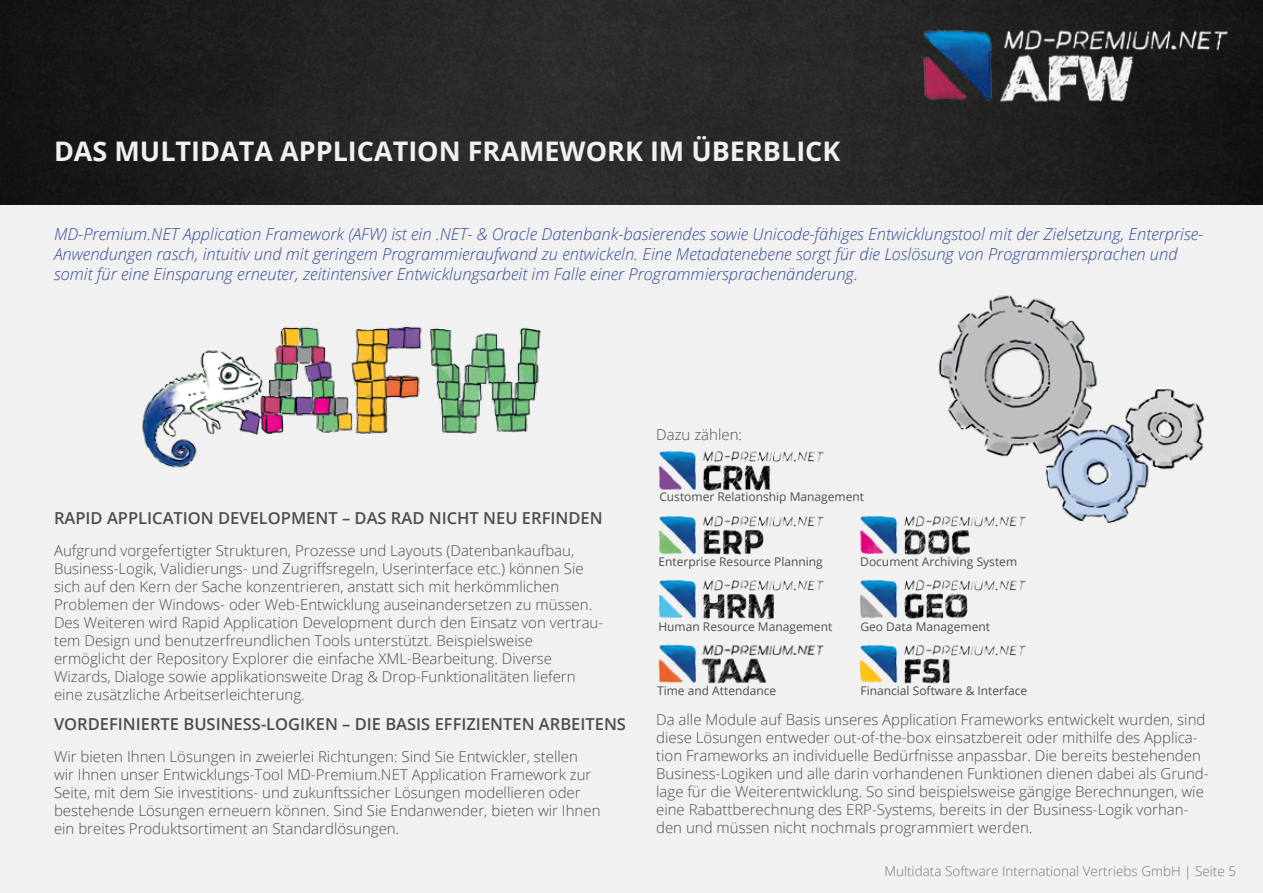
<style>
.page{position:relative;width:1263px;height:893px;background:#f1f1f2}
.page>*{position:absolute;margin:0;border:0;box-sizing:border-box;transform-origin:0 0}
.t1{font:700 27px "Open Sans";color:#f1f1f2}
.t2{font:italic 300 16.5px/19.8px "Open Sans";color:#374b93}
.t3{font:600 16.5px "Open Sans";color:#4d4d4f}
.t4{font:300 15px/18px "Open Sans";color:#4d4d4f}
.t5{font:300 15px "Open Sans";color:#77787b}
.t6{font:300 13.5px "Open Sans";color:#77787b}
.t7{font:12px "Open Sans";color:#4d4d4f}
</style>
<div class="page">
<img style="left:0;top:0;width:1263px;height:205px">
<img style="left:918px;top:26px;width:315px;height:80px">
<img style="left:938px;top:295px;width:267px;height:229px">
<img style="left:658px;top:450px;width:166px;height:41px">
<img style="left:860px;top:513px;width:168px;height:42px">
<img style="left:658px;top:515px;width:166px;height:40px">
<img style="left:859px;top:644px;width:167px;height:40px">
<img style="left:860px;top:579px;width:166px;height:40px">
<img style="left:658px;top:579px;width:166px;height:40px">
<img style="left:658px;top:644px;width:166px;height:40px">
<img style="left:142px;top:326px;width:399px;height:143px">
<h1 class="t1" style="left:54px;top:132px;width:788px">DAS MULTIDATA APPLICATION FRAMEWORK IM ÜBERBLICK</h1>
<p class="t2" style="left:54px;top:224px;width:1151px">MD-Premium.NET Application Framework (AFW) ist ein .NET- &amp; Oracle Datenbank-basierendes sowie Unicode-fähiges Entwicklungstool mit der Zielsetzung, Enterprise-<br>Anwendungen rasch, intuitiv und mit geringem Programmieraufwand zu entwickeln. Eine Metadatenebene sorgt für die Loslösung von Programmiersprachen und somit für eine Einsparung erneuter, zeitintensiver Entwicklungsarbeit im Falle einer Programmiersprachenänderung.</p>
<p class="t4" style="left:656px;top:425px;width:87px">Dazu zählen:</p>
<p class="t3" style="left:54px;top:506px;width:547px">RAPI D APPLICATION DEVELOPM ENT – DAS RAD NICHT N EU ERFIN DEN</p>
<p class="t4" style="left:54px;top:541px;width:551px">Aufgrund vorgefertigter Strukturen, Prozesse und Layouts (Datenbankaufbau, Business-Logik, Validierungs- und Zugriffsregeln, Userinterface etc.) können Sie sich auf den Kern der Sache konzentrieren, anstatt sich mit herkömmlichen Problemen der Windows- oder Web-Entwicklung auseinandersetzen zu müssen.<br>Des Weiteren wird Rapid Application Development durch den Einsatz von vertrau&shy;tem Design und benutzerfreundlichen Tools unterstützt. Beispielsweise ermöglicht der Repository Explorer die einfache XML-Bearbeitung. Diverse Wizards, Dialoge sowie applikationsweite Drag &amp; Drop-Funktionalitäten liefern eine zusätzliche Arbeitserleichterung.</p>
<p class="t3" style="left:54px;top:713px;width:561px">VORDEFINI ERTE BUSIN ESS-LOGI KEN – DI E BASIS EFFIZI ENTEN ARBEITENS</p>
<p class="t4" style="left:54px;top:747px;width:548px">Wir bieten Ihnen Lösungen in zweierlei Richtungen: Sind Sie Entwickler, stellen wir Ihnen unser Entwicklungs-Tool MD-Premium.NET Application Framework zur Seite, mit dem Sie investitions- und zukunftssicher Lösungen modellieren oder bestehende Lösungen erneuern können. Sind Sie Endanwender, bieten wir Ihnen ein breites Produktsortiment an Standardlösungen.</p>
<p class="t7" style="left:659px;top:489px;width:206px">Customer Relationship Management</p>
<p class="t7" style="left:658px;top:553px;width:166px">Enterprise Resource Planning</p>
<p class="t7" style="left:860px;top:553px;width:158px">Document Archiving System</p>
<p class="t7" style="left:658px;top:618px;width:175px">Human Resource Management</p>
<p class="t7" style="left:860px;top:618px;width:131px">Geo Data Management</p>
<p class="t7" style="left:657px;top:682px;width:121px">Time and Attendance</p>
<p class="t7" style="left:860px;top:682px;width:168px">Financial Software &amp; Interface</p>
<p class="t4" style="left:656px;top:710px;width:554px">Da alle Module auf Basis unseres Application Frameworks entwickelt wurden, sind diese Lösungen entweder out-of-the-box einsatzbereit oder mithilfe des Applica&shy;tion Frameworks an individuelle Bedürfnisse anpassbar. Die bereits bestehenden Business-Logiken und alle darin vorhandenen Funktionen dienen dabei als Grund&shy;lage für die Weiterentwicklung. So sind beispielsweise gängige Berechnungen, wie eine Rabattberechnung des ERP-Systems, bereits in der Business-Logik vorhan&shy;den und müssen nicht nochmals programmiert werden.</p>
<p class="t6" style="left:884px;top:862px;width:353px">Multidata Software International Vertriebs GmbH | Seite 5</p>
<p class="t5" style="left:903px;top:862px;width:327px">Multidata Software International GmbH | Seite 5</p>
</div>
